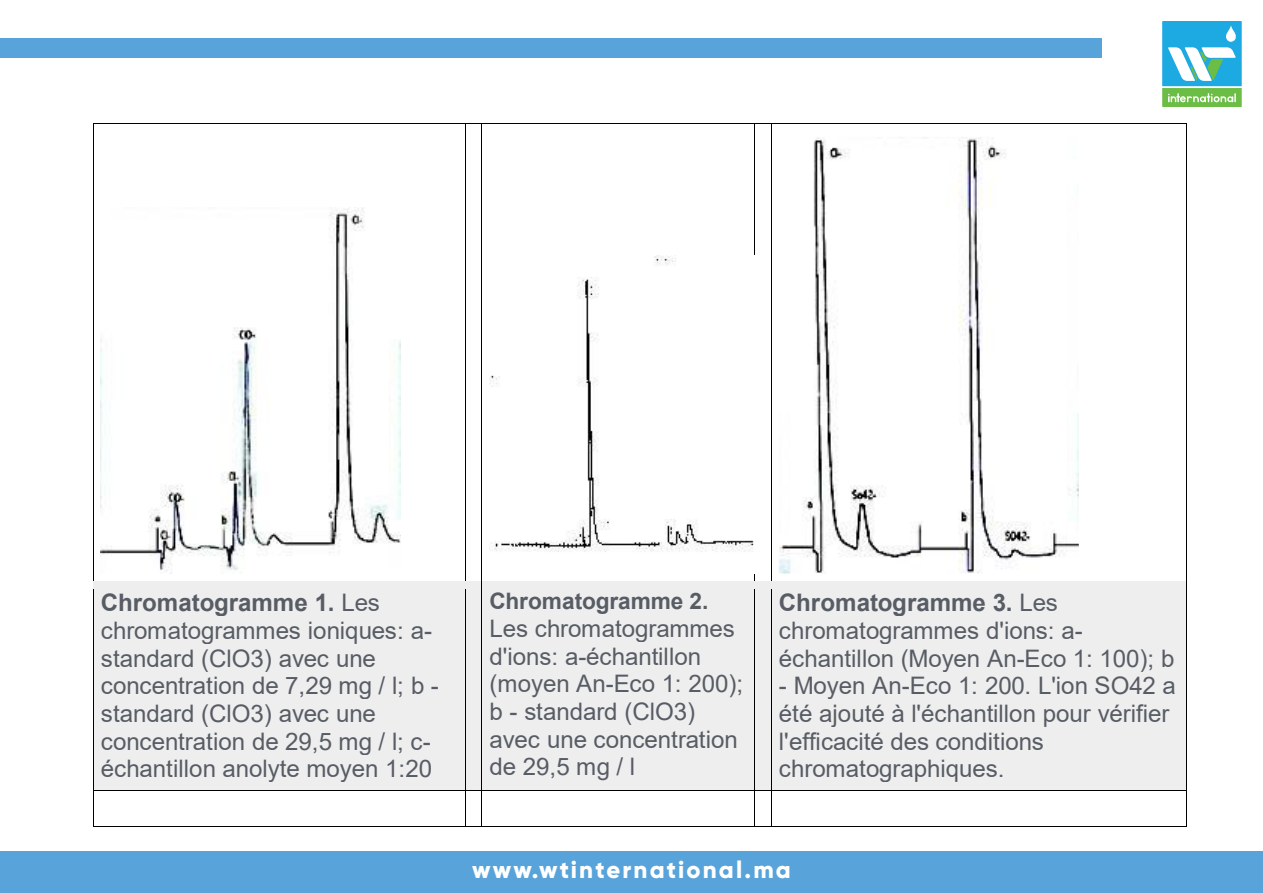
<style>
.page{position:relative;width:1263px;height:893px;background:#fff}
.page>*{position:absolute;margin:0;border:0;box-sizing:border-box;transform-origin:0 0}
.t1{font:24.15px/27.6px "Arial";letter-spacing:-.005em;color:#585d65}
.t2{font:800 24px "Gilroy";letter-spacing:.09em;color:#fff}
.t3{font:700 22.65px "Arial";letter-spacing:-.01em;color:#585d65}
.s1{font-weight:700}
</style>
<div class="page">
<hr style="left:93px;top:123px;width:372px;height:1px;background:#000">
<svg style="left:465px;top:123px;width:17px;height:8px"></svg>
<hr style="left:482px;top:123px;width:272px;height:1px;background:#000">
<svg style="left:754px;top:123px;width:18px;height:8px"></svg>
<hr style="left:771px;top:123px;width:415px;height:1px;background:#000">
<hr style="left:93px;top:131px;width:1px;height:450px;background:#000">
<hr style="left:465px;top:131px;width:1px;height:450px;background:#000">
<hr style="left:481px;top:131px;width:1px;height:450px;background:#000">
<hr style="left:754px;top:131px;width:1px;height:450px;background:#000">
<hr style="left:771px;top:131px;width:1px;height:450px;background:#000">
<hr style="left:1186px;top:131px;width:1px;height:450px;background:#000">
<div style="left:94px;top:582px;width:371px;height:208px;background:#eee"></div>
<div style="left:466px;top:582px;width:16px;height:208px;background:#eee"></div>
<div style="left:482px;top:582px;width:273px;height:208px;background:#eee"></div>
<div style="left:755px;top:582px;width:16px;height:208px;background:#eee"></div>
<div style="left:772px;top:582px;width:414px;height:208px;background:#eee"></div>
<hr style="left:93px;top:581px;width:372px;height:1px;background:#000">
<div style="left:93px;top:582px;width:372px;height:7px;background:#eee"></div>
<svg style="left:465px;top:581px;width:17px;height:8px"></svg>
<hr style="left:482px;top:581px;width:272px;height:1px;background:#000">
<svg style="left:754px;top:581px;width:17px;height:1px"></svg>
<hr style="left:771px;top:581px;width:415px;height:1px;background:#000">
<div style="left:771px;top:582px;width:415px;height:7px;background:#eee"></div>
<hr style="left:93px;top:589px;width:1px;height:201px;background:#000">
<hr style="left:465px;top:589px;width:1px;height:201px;background:#000">
<hr style="left:481px;top:589px;width:1px;height:201px;background:#000">
<hr style="left:754px;top:589px;width:1px;height:201px;background:#000">
<hr style="left:771px;top:589px;width:1px;height:201px;background:#000">
<hr style="left:1186px;top:589px;width:1px;height:201px;background:#000">
<hr style="left:93px;top:790px;width:372px;height:1px;background:#000">
<hr style="left:482px;top:790px;width:272px;height:1px;background:#000">
<hr style="left:771px;top:790px;width:415px;height:1px;background:#000">
<svg style="left:93px;top:791px;width:1px;height:35px"></svg>
<hr style="left:93px;top:826px;width:372px;height:1px;background:#000">
<svg style="left:465px;top:790px;width:17px;height:37px"></svg>
<hr style="left:482px;top:826px;width:272px;height:1px;background:#000">
<svg style="left:754px;top:790px;width:18px;height:37px"></svg>
<hr style="left:771px;top:826px;width:415px;height:1px;background:#000">
<svg style="left:1186px;top:790px;width:1px;height:37px"></svg>
<img style="left:101px;top:207px;width:300px;height:365px">
<img style="left:489px;top:255px;width:266px;height:318px">
<img style="left:779px;top:137px;width:300px;height:436px">
<div style="left:0;top:38px;width:1101px;height:20px;background:#58a4da"></div>
<div style="left:0;top:851px;width:1263px;height:42px;background:#58a4da"></div>
<svg style="left:1162px;top:21px;width:80px;height:86px"></svg>
<p class="t1" style="left:101px;top:588px;width:339px"><span class="s1">Chromatogramme 1.</span> Les chromatogrammes ioniques: a&shy;standard (ClO3) avec une concentration de 7,29 mg / l; b - standard (ClO3) avec une concentration de 29,5 mg / l; c&shy;échantillon anolyte moyen 1:20</p>
<p class="t3" style="left:489px;top:585px;width:221px">Chromatogramme 2.</p>
<p class="t1" style="left:489px;top:615px;width:255px">Les chromatogrammes d'ions: a-échantillon (moyen An-Eco 1: 200); b - standard (ClO3) avec une concentration de 29,5 mg / l</p>
<p class="t1" style="left:779px;top:588px;width:397px"><span class="s1">Chromatogramme 3.</span> Les chromatogrammes d'ions: a&shy;échantillon (Moyen An-Eco 1: 100); b</p>
<p class="t1" style="left:779px;top:672px;width:398px">- Moyen An-Eco 1: 200. L'ion SO42 a été ajouté à l'échantillon pour vérifier l'efficacité des conditions chromatographiques.</p>
<p class="t2" style="left:472px;top:855px;width:320px">www.wtinternational.ma</p>
</div>
